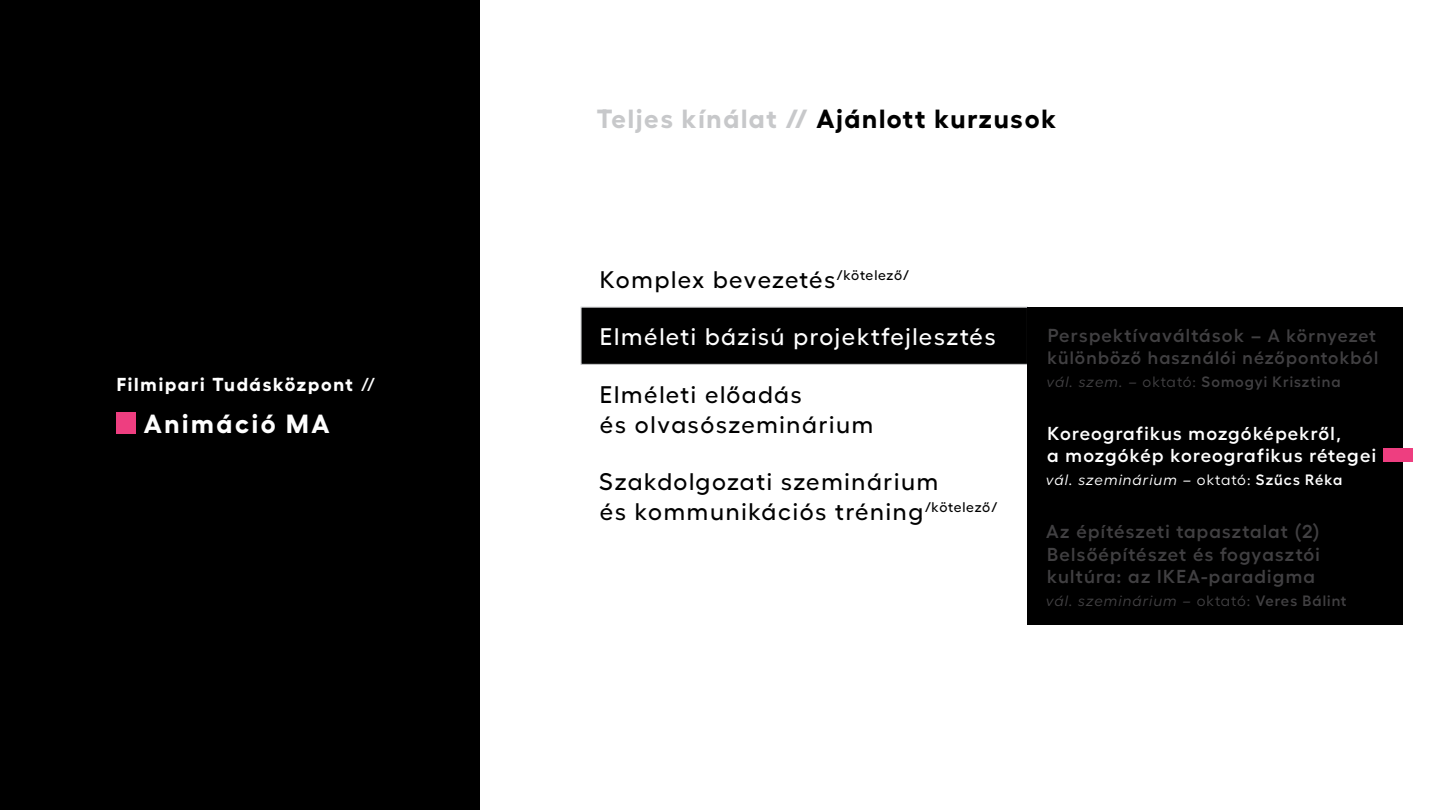
<style>
.page{position:relative;width:1440px;height:810px;background:#fff}
.page>*{position:absolute;margin:0;border:0;box-sizing:border-box;transform-origin:0 0}
.t1{font:26.25px "Fellix Variable";letter-spacing:.07em;color:#000}
.t2{font:26.25px "Fellix Variable";letter-spacing:.1em;color:#fff}
.t3{font:24px/30px "Fellix Variable";letter-spacing:.07em;color:#000}
.t4{font:24px "Fellix Variable";letter-spacing:.07em;color:#fff}
.t5{font:24px "Fellix Variable";letter-spacing:.05em;color:#000}
.t6{font:18.75px/22.5px "Fellix Variable";letter-spacing:.07em;color:#414042;text-align:justify}
.t7{font:18.75px/22.5px "Fellix Variable";letter-spacing:.07em;color:#fff}
.t8{font:18.75px "Fellix Variable";letter-spacing:.1em;color:#fff}
.t9{font:18px "Fellix Variable";letter-spacing:.07em;color:#414042}
.t10{font:15px "Fellix Variable";letter-spacing:.07em;color:#414042}
.t11{font:15px "Fellix Italic Variable";letter-spacing:.07em;color:#fff}
.s1{color:#c7c8ca}
.s2{font-size:18px}
.s3{font-family:"Fellix Italic Variable"}
.s4{font-family:"Fellix Variable"}
</style>
<div class="page">
<div style="left:581px;top:307px;width:447px;height:58px;background:#000;border:1px solid #c7c8ca"></div>
<div style="left:0;top:0;width:480px;height:810px;background:#000"></div>
<div style="left:116px;top:412px;width:20px;height:22px;background:#ee3e80"></div>
<div style="left:1028px;top:307px;width:375px;height:99px;background:#000"></div>
<div style="left:1028px;top:406px;width:375px;height:98px;background:#000"></div>
<div style="left:1027px;top:504px;width:376px;height:121px;background:#000"></div>
<div style="left:1383px;top:449px;width:30px;height:13px;background:#ee3e80"></div>
<p class="t8" style="left:117px;top:372px;width:260px">Filmipari Tudásközpont //</p>
<h1 class="t2" style="left:144px;top:407px;width:187px">Animáció MA</h1>
<h1 class="t1" style="left:597px;top:102px;width:461px"><span class="s1">Teljes kínálat //</span> Ajánlott kurzusok</h1>
<p class="t5" style="left:600px;top:264px;width:311px">Komplex bevezetés<sup>/kötelező/</sup></p>
<p class="t4" style="left:600px;top:321px;width:397px">Elméleti bázisú projektfejlesztés</p>
<p class="t3" style="left:600px;top:378px;width:275px">Elméleti előadás<br>és olvasószeminárium</p>
<p class="t3" style="left:599px;top:466px;width:399px">Szakdolgozati szeminárium<br>és kommunikációs tréning<sup>/kötelező/</sup></p>
<p class="t6" style="left:1048px;top:323px;width:330px">Perspektívaváltások <span class="s2">– A környezet</span></p>
<p class="t9" style="left:1048px;top:346px;width:332px">különböző használói nézőpontokból</p>
<p class="t10" style="left:1046px;top:372px;width:296px"><span class="s3">vál. szem. –</span> oktató: Somogyi Krisztina</p>
<p class="t7" style="left:1047px;top:421px;width:330px">Koreografikus mozgóképekről,<br>a mozgókép koreografikus rétegei</p>
<p class="t11" style="left:1046px;top:470px;width:298px">vál. szeminárium – <span class="s4">oktató: Szűcs Réka</span></p>
<p class="t6" style="left:1046px;top:519px;width:275px">Az építészeti tapasztalat (2)<br>Belsőépítészet és fogyasztói kultúra: az IKEA-paradigma</p>
<p class="t10" style="left:1046px;top:591px;width:302px"><span class="s3">vál. szeminárium –</span> oktató: Veres Bálint</p>
</div>
